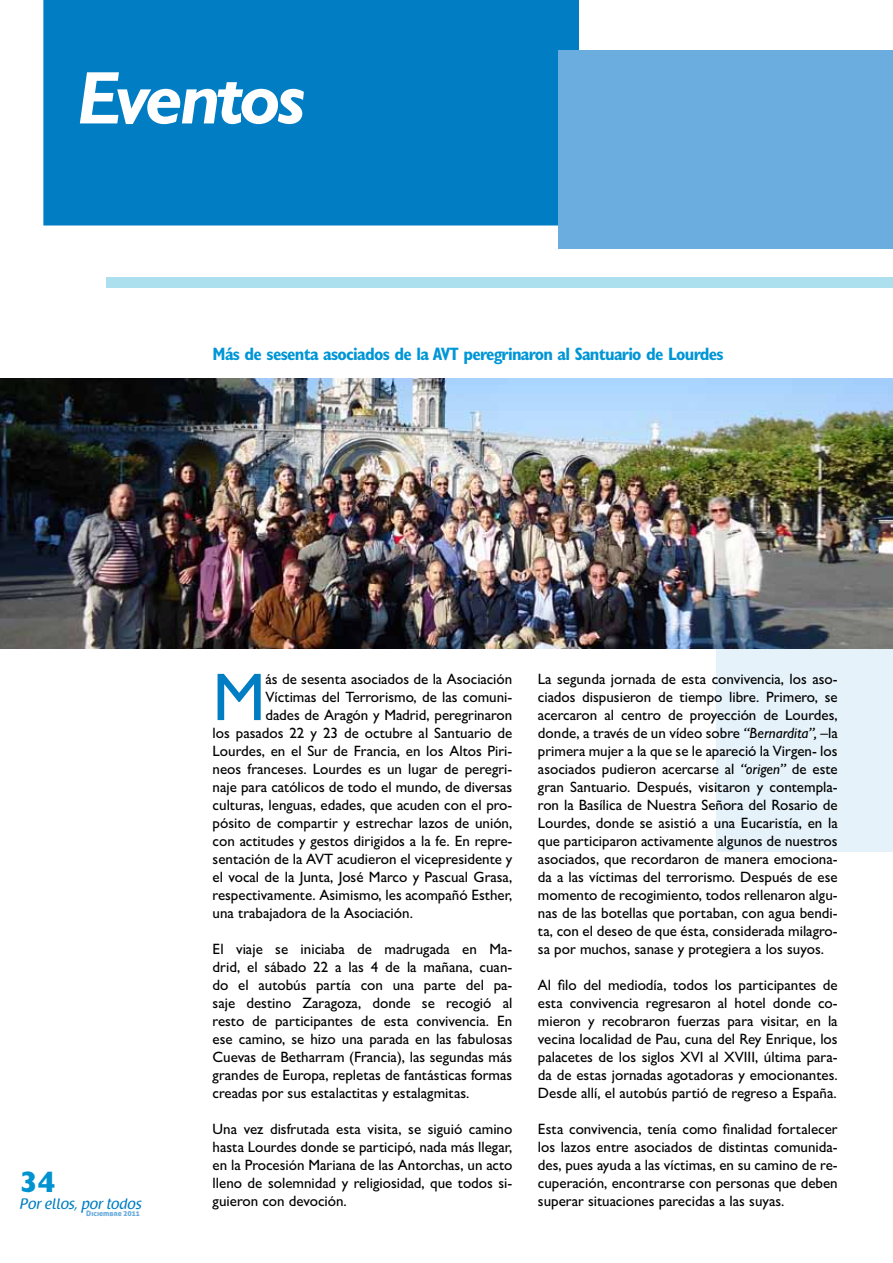
<style>
.page{position:relative;width:893px;height:1263px;background:#fff}
.page>*{position:absolute;margin:0;border:0;box-sizing:border-box;transform-origin:0 0}
.t1{font:italic 700 75px "Gill Sans MT Pro";letter-spacing:-.05em;color:#fff}
.t2{font:500 67.8px "Gill Sans MT Pro";color:#007dc3}
.t3{font:800 30px "Gill Sans MT Pro";color:#0093d0}
.t4{font:700 condensed 18px "Gill Sans MT Pro";letter-spacing:-.04em;color:#0096d6}
.t5{font:500 15px/18px "Gill Sans MT Pro";color:#000;text-align:justify}
.t6{font:15px "Raspoutine Classic";color:#007dc3}
.t7{font:7.5px "Aller Display";color:#6caddf}
.s1{font-style:italic}
</style>
<div class="page">
<div style="left:716px;top:485px;width:177px;height:366px;background:#e6f2f9"></div>
<div style="left:107px;top:277px;width:786px;height:10px;background:#ade0ee"></div>
<div style="left:43px;top:0;width:536px;height:225px;background:#007dc3"></div>
<div style="left:558px;top:50px;width:335px;height:199px;background:#6caddf"></div>
<img style="left:0;top:378px;width:893px;height:270px">
<h1 class="t1" style="left:77px;top:52px;width:230px">Eventos</h1>
<p class="t4" style="left:213px;top:343px;width:512px">Más de sesenta asociados de la AVT peregrinaron al Santuario de Lourdes</p>
<h3 class="t3" style="left:20px;top:1164px;width:37px">34</h3>
<p class="t6" style="left:20px;top:1195px;width:123px">Por ellos, por todos</p>
<p class="t7" style="left:86px;top:1209px;width:55px">Diciembre 2011</p>
<h2 class="t2" style="left:213px;top:657px;width:54px">M</h2>
<p class="t5" style="left:266px;top:670px;width:248px">ás de sesenta asociados de la Asociación</p>
<p class="t5" style="left:266px;top:688px;width:248px">Víctimas del Terrorismo, de las comuni-</p>
<p class="t5" style="left:266px;top:706px;width:248px">dades de Aragón y Madrid, peregrinaron</p>
<p class="t5" style="left:213px;top:724px;width:301px">los pasados 22 y 23 de octubre al Santuario de</p>
<p class="t5" style="left:213px;top:742px;width:301px">Lourdes, en el Sur de Francia, en los Altos Piri-</p>
<p class="t5" style="left:213px;top:760px;width:301px">neos franceses. Lourdes es un lugar de peregri-</p>
<p class="t5" style="left:213px;top:778px;width:301px">naje para católicos de todo el mundo, de diversas</p>
<p class="t5" style="left:213px;top:796px;width:301px">culturas, lenguas, edades, que acuden con el pro-</p>
<p class="t5" style="left:213px;top:814px;width:301px">pósito de compartir y estrechar lazos de unión,</p>
<p class="t5" style="left:213px;top:832px;width:301px">con actitudes y gestos dirigidos a la fe. En repre-</p>
<p class="t5" style="left:213px;top:850px;width:301px">sentación de la AVT acudieron el vicepresidente y</p>
<p class="t5" style="left:213px;top:868px;width:301px">el vocal de la Junta, José Marco y Pascual Grasa,</p>
<p class="t5" style="left:213px;top:886px;width:301px">respectivamente. Asimismo, les acompañó Esther,</p>
<p class="t5" style="left:213px;top:904px;width:202px">una trabajadora de la Asociación.</p>
<p class="t5" style="left:213px;top:940px;width:301px">El viaje se iniciaba de madrugada en Ma&shy;drid, el sábado 22 a las 4 de la mañana, cuan&shy;do el autobús partía con una parte del pa&shy;saje destino Zaragoza, donde se recogió al resto de participantes de esta convivencia. En ese camino, se hizo una parada en las fabulosas Cuevas de Betharram (Francia), las segundas más grandes de Europa, repletas de fantásticas formas creadas por sus estalactitas y estalagmitas.</p>
<p class="t5" style="left:213px;top:1120px;width:301px">Una vez disfrutada esta visita, se siguió camino hasta Lourdes donde se participó, nada más llegar, en la Procesión Mariana de las Antorchas, un acto lleno de solemnidad y religiosidad, que todos si&shy;guieron con devoción.</p>
<p class="t5" style="left:538px;top:670px;width:301px">La segunda jornada de esta convivencia, los aso&shy;ciados dispusieron de tiempo libre. Primero, se acercaron al centro de proyección de Lourdes, donde, a través de un vídeo sobre <span class="s1">“Bernardita”,</span> –la primera mujer a la que se le apareció la Virgen- los asociados pudieron acercarse al <span class="s1">“origen”</span> de este gran Santuario. Después, visitaron y contempla&shy;ron la Basílica de Nuestra Señora del Rosario de Lourdes, donde se asistió a una Eucaristía, en la que participaron activamente algunos de nuestros asociados, que recordaron de manera emociona&shy;da a las víctimas del terrorismo. Después de ese momento de recogimiento, todos rellenaron algu&shy;nas de las botellas que portaban, con agua bendi&shy;ta, con el deseo de que ésta, considerada milagro&shy;sa por muchos, sanase y protegiera a los suyos.</p>
<p class="t5" style="left:538px;top:976px;width:301px">Al filo del mediodía, todos los participantes de esta convivencia regresaron al hotel donde co&shy;mieron y recobraron fuerzas para visitar, en la vecina localidad de Pau, cuna del Rey Enrique, los palacetes de los siglos XVI al XVIII, última para&shy;da de estas jornadas agotadoras y emocionantes.<br>Desde allí, el autobús partió de regreso a España.</p>
<p class="t5" style="left:538px;top:1120px;width:301px">Esta convivencia, tenía como finalidad fortalecer los lazos entre asociados de distintas comunida&shy;des, pues ayuda a las víctimas, en su camino de re&shy;cuperación, encontrarse con personas que deben superar situaciones parecidas a las suyas.</p>
</div>
